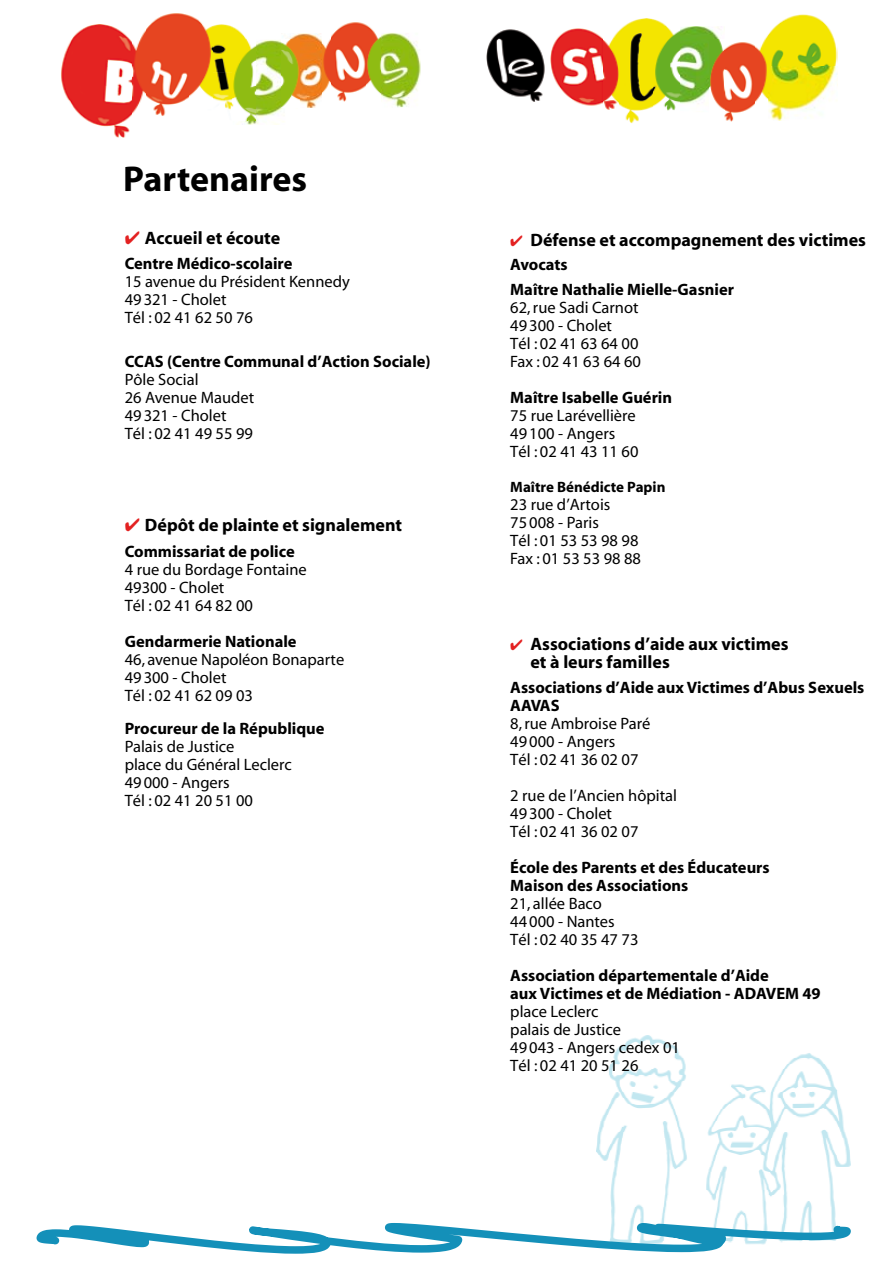
<style>
.page{position:relative;width:893px;height:1263px;background:#fff}
.page>*{position:absolute;margin:0;border:0;box-sizing:border-box;transform-origin:0 0}
.t1{font:700 36px "Myriad";color:#000}
.t2{font:700 18px/18px "Myriad";color:#000}
.t3{font:16.5px/18px "Myriad";color:#000}
.t4{font:700 16.5px/18px "Myriad";color:#000}
.t5{font:700 15px "Myriad";color:#000}
.s1{color:#e32121}
</style>
<div class="page">
<img style="left:596px;top:1035px;width:254px;height:188px">
<svg style="left:37px;top:1223px;width:814px;height:31px"></svg>
<img style="left:764px;top:14px;width:74px;height:53px">
<img style="left:767px;top:67px;width:71px;height:53px">
<img style="left:618px;top:18px;width:49px;height:106px">
<img style="left:486px;top:29px;width:59px;height:73px">
<img style="left:551px;top:28px;width:67px;height:82px">
<img style="left:653px;top:26px;width:69px;height:86px">
<img style="left:724px;top:42px;width:31px;height:80px">
<img style="left:755px;top:40px;width:12px;height:62px">
<img style="left:709px;top:40px;width:16px;height:72px">
<img style="left:282px;top:33px;width:41px;height:75px">
<img style="left:330px;top:22px;width:45px;height:80px">
<img style="left:323px;top:39px;width:7px;height:54px">
<img style="left:381px;top:33px;width:39px;height:74px">
<img style="left:366px;top:33px;width:15px;height:69px">
<img style="left:61px;top:25px;width:71px;height:75px">
<img style="left:68px;top:100px;width:64px;height:38px">
<img style="left:213px;top:24px;width:34px;height:48px">
<img style="left:213px;top:72px;width:20px;height:38px">
<img style="left:145px;top:13px;width:58px;height:103px">
<img style="left:132px;top:30px;width:13px;height:84px">
<img style="left:190px;top:24px;width:23px;height:92px">
<img style="left:244px;top:40px;width:40px;height:85px">
<img style="left:282px;top:40px;width:17px;height:68px">
<img style="left:233px;top:39px;width:22px;height:81px">
<h1 class="t1" style="left:123px;top:160px;width:185px">Partenaires</h1>
<p class="t2" style="left:125px;top:230px;width:157px"><span class="s1">✔</span> Accueil et écoute</p>
<p class="t4" style="left:125px;top:255px;width:169px">Centre Médico-scolaire</p>
<p class="t3" style="left:125px;top:274px;width:227px">15 avenue du Président Kennedy<br>49321 - Cholet<br>Tél : 02 41 62 50 76</p>
<p class="t4" style="left:125px;top:353px;width:308px">CCAS (Centre Communal d’Action Sociale)</p>
<p class="t3" style="left:125px;top:371px;width:131px">Pôle Social<br>26 Avenue Maudet<br>49321 - Cholet<br>Tél : 02 41 49 55 99</p>
<p class="t2" style="left:125px;top:517px;width:279px"><span class="s1">✔</span> Dépôt de plainte et signalement</p>
<p class="t4" style="left:125px;top:543px;width:171px">Commissariat de police</p>
<p class="t3" style="left:125px;top:561px;width:184px">4 rue du Bordage Fontaine<br>49300 - Cholet<br>Tél : 02 41 64 82 00</p>
<p class="t4" style="left:125px;top:633px;width:173px">Gendarmerie Nationale</p>
<p class="t3" style="left:125px;top:651px;width:221px">46, avenue Napoléon Bonaparte<br>49300 - Cholet<br>Tél : 02 41 62 09 03</p>
<p class="t4" style="left:125px;top:720px;width:201px">Procureur de la République</p>
<p class="t3" style="left:125px;top:738px;width:169px">Palais de Justice<br>place du Général Leclerc<br>49000 - Angers<br>Tél : 02 41 20 51 00</p>
<p class="t2" style="left:510px;top:231px;width:357px"><span class="s1">✔</span> Défense et accompagnement des victimes</p>
<p class="t4" style="left:510px;top:252px;width:225px;line-height:25.5px">Avocats<br>Maître Nathalie Mielle-Gasnier</p>
<p class="t3" style="left:510px;top:300px;width:132px">62, rue Sadi Carnot<br>49300 - Cholet<br>Tél : 02 41 63 64 00<br>Fax : 02 41 63 64 60</p>
<p class="t4" style="left:510px;top:389px;width:163px">Maître Isabelle Guérin</p>
<p class="t3" style="left:510px;top:408px;width:130px">75 rue Larévellière<br>49100 - Angers<br>Tél : 02 41 43 11 60</p>
<p class="t5" style="left:510px;top:479px;width:157px">Maître Bénédicte Papin</p>
<p class="t3" style="left:510px;top:496px;width:132px">23 rue d’Artois<br>75008 - Paris<br>Tél : 01 53 53 98 98<br>Fax : 01 53 53 98 88</p>
<p class="t2" style="left:530px;top:635px;width:260px;text-indent:-20px"><span class="s1">✔</span> Associations d’aide aux victimes et à leurs familles</p>
<p class="t4" style="left:510px;top:679px;width:356px">Associations d’Aide aux Victimes d’Abus Sexuels<br>AAVAS</p>
<p class="t3" style="left:510px;top:716px;width:142px">8, rue Ambroise Paré<br>49000 - Angers<br>Tél : 02 41 36 02 07</p>
<p class="t3" style="left:510px;top:788px;width:168px">2 rue de l’Ancien hôpital<br>49300 - Cholet<br>Tél : 02 41 36 02 07</p>
<p class="t4" style="left:510px;top:859px;width:261px">École des Parents et des Éducateurs<br>Maison des Associations</p>
<p class="t3" style="left:510px;top:896px;width:130px">21, allée Baco<br>44000 - Nantes<br>Tél : 02 40 35 47 73</p>
<p class="t4" style="left:510px;top:967px;width:312px">Association départementale d’Aide<br>aux Victimes et de Médiation - ADAVEM 49</p>
<p class="t3" style="left:510px;top:1004px;width:171px">place Leclerc<br>palais de Justice<br>49043 - Angers cedex 01<br>Tél : 02 41 20 51 26</p>
</div>
